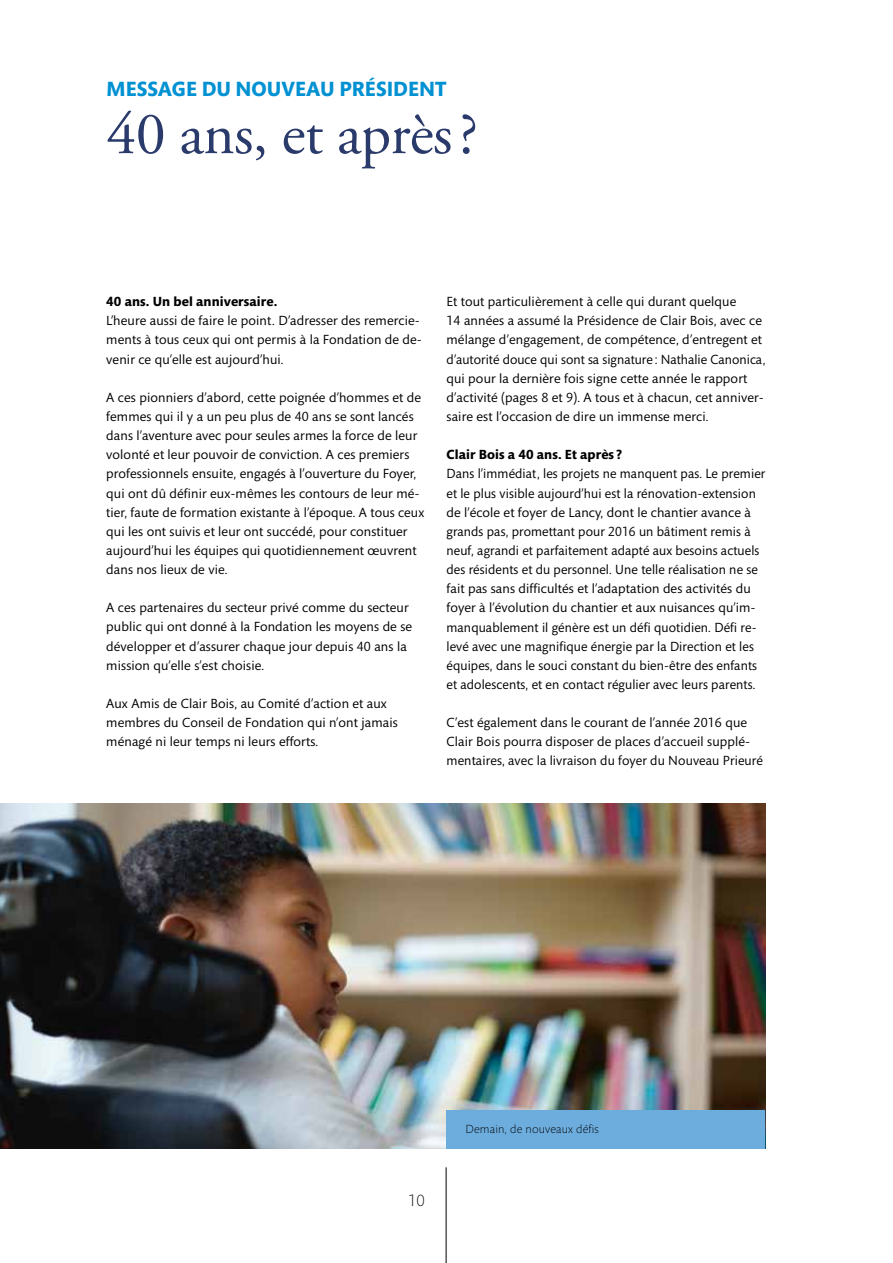
<style>
.page{position:relative;width:893px;height:1263px;background:#fff}
.page>*{position:absolute;margin:0;border:0;box-sizing:border-box;transform-origin:0 0}
.t1{font:60px "Adobe Garamond";letter-spacing:-.01em;color:#2a3a6b}
.t2{font:700 21px "Mundo Sans Std";color:#0091d3}
.t3{font:300 16.5px "Mundo Sans Std";color:#000}
.t4{font:13.5px/19.2px "Mundo Sans Std";letter-spacing:.01em;color:#000}
.t5{font:700 13.5px "Mundo Sans Std";letter-spacing:.01em;color:#000}
.t6{font:300 12px "Mundo Sans Std";letter-spacing:.01em;color:#000}
</style>
<div class="page">
<hr style="left:446px;top:1167px;width:1px;height:96px;background:#000">
<img style="left:0;top:804px;width:765px;height:344px">
<div style="left:446px;top:1110px;width:319px;height:38px;background:#6dadde"></div>
<h2 class="t2" style="left:106px;top:77px;width:342px">MESSAGE DU NOUVEAU PRÉSIDENT</h2>
<h1 class="t1" style="left:106px;top:102px;width:373px">40 ans, et après?</h1>
<p class="t5" style="left:106px;top:294px;width:173px">40 ans. Un bel anniversaire.</p>
<p class="t4" style="left:106px;top:312px;width:317px">L’heure aussi de faire le point. D’adresser des remercie&shy;ments à tous ceux qui ont permis à la Fondation de de&shy;venir ce qu’elle est aujourd’hui.</p>
<p class="t4" style="left:106px;top:388px;width:319px">A ces pionniers d’abord, cette poignée d’hommes et de femmes qui il y a un peu plus de 40 ans se sont lancés dans l’aventure avec pour seules armes la force de leur volonté et leur pouvoir de conviction. A ces premiers professionnels ensuite, engagés à l’ouverture du Foyer, qui ont dû définir eux-mêmes les contours de leur mé&shy;tier, faute de formation existante à l’époque. A tous ceux qui les ont suivis et leur ont succédé, pour constituer aujourd’hui les équipes qui quotidiennement œuvrent dans nos lieux de vie.</p>
<p class="t4" style="left:106px;top:599px;width:307px">A ces partenaires du secteur privé comme du secteur public qui ont donné à la Fondation les moyens de se développer et d’assurer chaque jour depuis 40 ans la mission qu’elle s’est choisie.</p>
<p class="t4" style="left:106px;top:694px;width:293px">Aux Amis de Clair Bois, au Comité d’action et aux membres du Conseil de Fondation qui n’ont jamais ménagé ni leur temps ni leurs efforts.</p>
<p class="t4" style="left:446px;top:292px;width:320px">Et tout particulièrement à celle qui durant quelque<br>14 années a assumé la Présidence de Clair Bois, avec ce mélange d’engagement, de compétence, d’entregent et d’autorité douce qui sont sa signature : Nathalie Canonica, qui pour la dernière fois signe cette année le rapport d’activité (pages 8 et 9). A tous et à chacun, cet anniver&shy;saire est l’occasion de dire un immense merci.</p>
<p class="t5" style="left:446px;top:447px;width:177px">Clair Bois a 40 ans. Et après ?</p>
<p class="t4" style="left:446px;top:465px;width:320px">Dans l’immédiat, les projets ne manquent pas. Le premier et le plus visible aujourd’hui est la rénovation-extension de l’école et foyer de Lancy, dont le chantier avance à grands pas, promettant pour 2016 un bâtiment remis à neuf, agrandi et parfaitement adapté aux besoins actuels des résidents et du personnel. Une telle réalisation ne se fait pas sans difficultés et l’adaptation des activités du foyer à l’évolution du chantier et aux nuisances qu’im&shy;manquablement il génère est un défi quotidien. Défi re&shy;levé avec une magnifique énergie par la Direction et les équipes, dans le souci constant du bien-être des enfants et adolescents, et en contact régulier avec leurs parents.</p>
<p class="t4" style="left:446px;top:713px;width:318px">C’est également dans le courant de l’année 2016 que<br>Clair Bois pourra disposer de places d’accueil supplé&shy;mentaires, avec la livraison du foyer du Nouveau Prieuré</p>
<p class="t3" style="left:408px;top:1191px;width:18px">10</p>
<p class="t6" style="left:466px;top:1123px;width:135px">Demain, de nouveaux défis</p>
</div>
